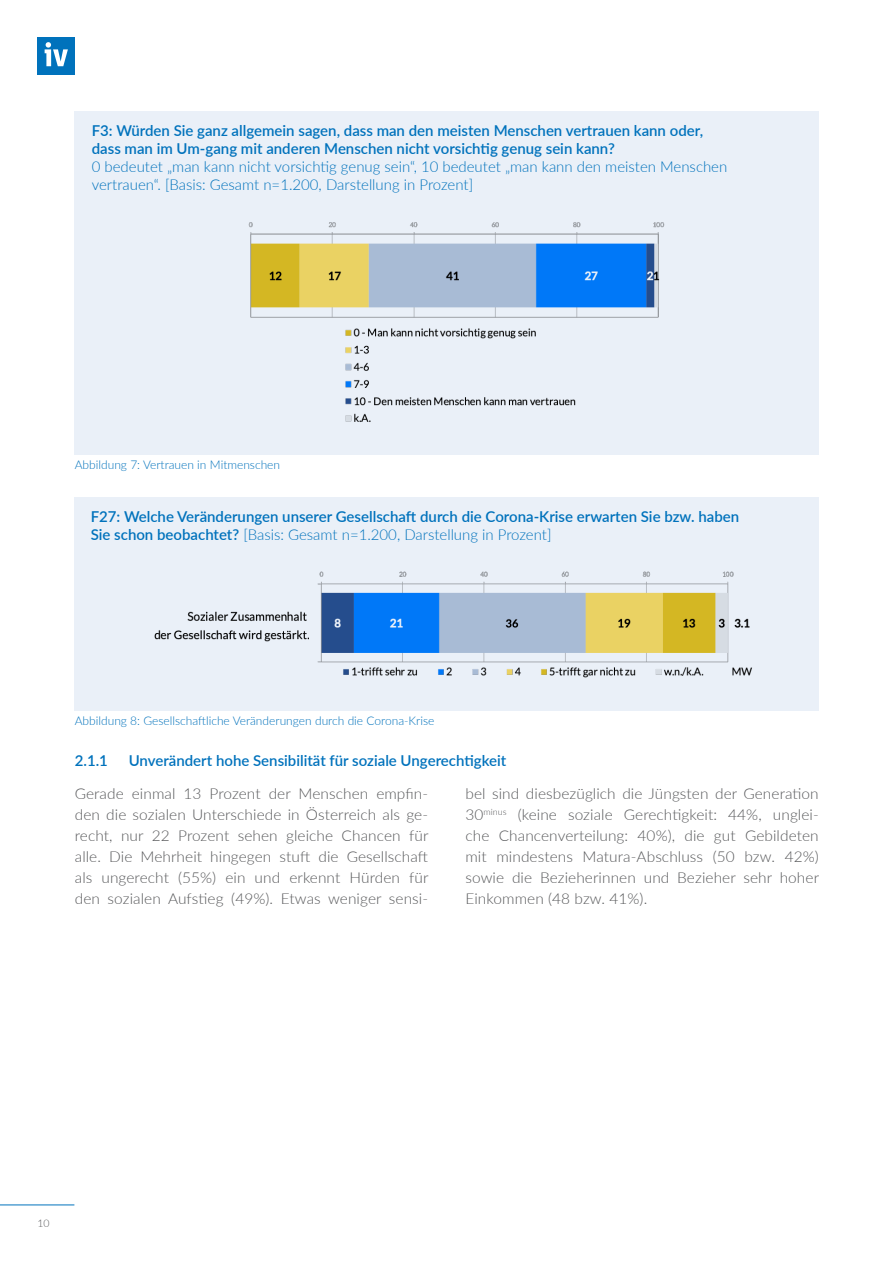
<style>
.page{position:relative;width:893px;height:1263px;background:#fff}
.page>*{position:absolute;margin:0;border:0;box-sizing:border-box;transform-origin:0 0}
.flies_10_14{font:300 15px/21px "Lato";letter-spacing:.005em;color:#57585a;text-align:justify}
.Absatzformat_1{font:600 15px/18px "Lato";color:#0072bc}
.SL_blau_10{font:600 15px "Lato";color:#0072bc}
.Paragraph_Style_2{font:300 12px "Lato";color:#0072bc}
.t1{font:300 10.5px "Lato";color:#57585a}
.s1{font-weight:300}
</style>
<div class="page">
<div style="left:37px;top:37px;width:37px;height:37px;background:#0072bc"></div>
<svg style="left:45px;top:42px;width:23px;height:24px"></svg>
<hr style="left:0;top:1205px;width:74px;height:1px;background:#0072bc">
<div style="left:74px;top:112px;width:745px;height:343px;background:#eaf0f8"></div>
<div style="left:75px;top:497px;width:744px;height:214px;background:#eaf0f8"></div>
<img style="left:248px;top:222px;width:417px;height:200px">
<img style="left:317px;top:571px;width:435px;height:107px">
<img style="left:187px;top:611px;width:120px;height:4px">
<img style="left:154px;top:615px;width:155px;height:27px">
<p class="Absatzformat_1" style="left:92px;top:121px;width:637px">F3: Würden Sie ganz allgemein sagen, dass man den meisten Menschen vertrauen kann oder, dass man im Um-gang mit anderen Menschen nicht vorsichtig genug sein kann?<br><span class="s1">0 bedeutet „man kann nicht vorsichtig genug sein“, 10 bedeutet „man kann den meisten Menschen vertrauen“. [Basis: Gesamt n=1.200, Darstellung in Prozent]</span></p>
<p class="Paragraph_Style_2" style="left:75px;top:456px;width:207px">Abbildung 7: Vertrauen in Mitmenschen</p>
<p class="Absatzformat_1" style="left:91px;top:507px;width:650px">F27: Welche Veränderungen unserer Gesellschaft durch die Corona-Krise erwarten Sie bzw. haben<br>Sie schon beobachtet? <span class="s1">[Basis: Gesamt n=1.200, Darstellung in Prozent]</span></p>
<p class="Paragraph_Style_2" style="left:75px;top:712px;width:361px">Abbildung 8: Gesellschaftliche Veränderungen durch die Corona-Krise</p>
<p class="SL_blau_10" style="left:75px;top:749px;width:35px">2.1.1</p>
<p class="SL_blau_10" style="left:129px;top:749px;width:379px">Unverändert hohe Sensibilität für soziale Ungerechtigkeit</p>
<p class="flies_10_14" style="left:75px;top:783px;width:355px">Gerade einmal 13 Prozent der Menschen empfin&shy;den die sozialen Unterschiede in Österreich als ge&shy;recht, nur 22 Prozent sehen gleiche Chancen für alle. Die Mehrheit hingegen stuft die Gesellschaft als ungerecht (55%) ein und erkennt Hürden für den sozialen Aufstieg (49%). Etwas weniger sensi-</p>
<p class="flies_10_14" style="left:465px;top:783px;width:355px">bel sind diesbezüglich die Jüngsten der Generation 30<sup>minus</sup> (keine soziale Gerechtigkeit: 44%, unglei&shy;che Chancenverteilung: 40%), die gut Gebildeten mit mindestens Matura-Abschluss (50 bzw. 42%) sowie die Bezieherinnen und Bezieher sehr hoher Einkommen (48 bzw. 41%).</p>
<p class="t1" style="left:37px;top:1216px;width:14px">10</p>
</div>
